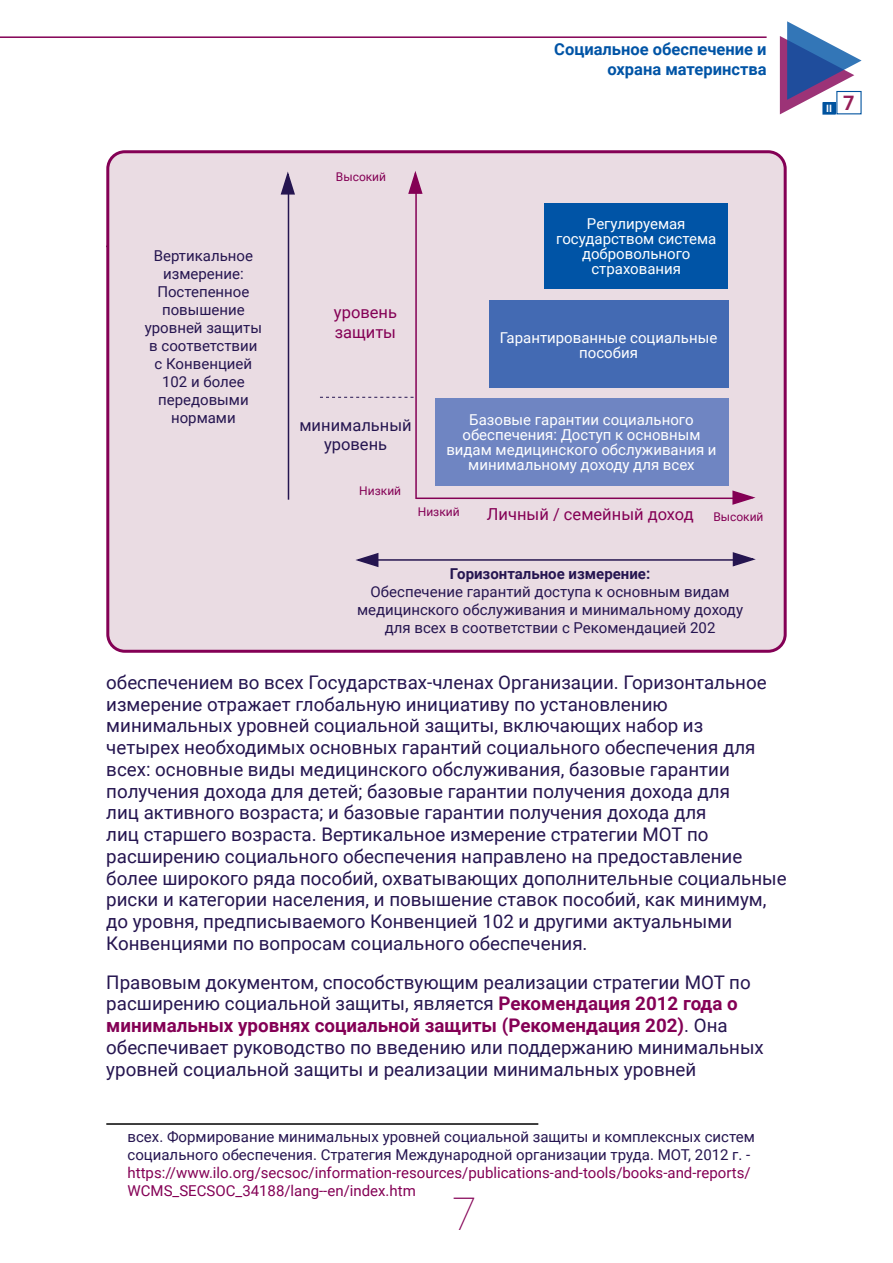
<style>
.page{position:relative;width:893px;height:1263px;background:#fff}
.page>*{position:absolute;margin:0;border:0;box-sizing:border-box;transform-origin:0 0}
.t1{font:100 45px "Roboto";color:#840055}
.t2{font:18.75px/21.8px "Roboto";color:#251550}
.t3{font:700 16.5px/19.8px "Roboto";color:#0054a6;text-align:right}
.t4{font:16.5px/19.8px "Roboto";color:#840055}
.t5{font:16.5px/19.8px "Roboto";color:#251550;text-align:center}
.t6{font:15px/18px "Roboto";color:#251550;text-align:center}
.t7{font:15px/15px "Roboto";color:#fff;text-align:center}
.t8{font:15px/18px "Roboto";color:#840055}
.t9{font:700 15px "Roboto";color:#251550}
.t10{font:12px "Roboto";color:#840055}
.t11{font:700 10.2px "Roboto";color:#fff}
.s1{font-weight:700;color:#840055}
</style>
<div class="page">
<svg style="left:780px;top:21px;width:82px;height:93px"></svg>
<hr style="left:0;top:36px;width:767px;height:2px;background:#840055">
<div style="left:823px;top:103px;width:12px;height:11px;background:#00539f"></div>
<div style="left:823px;top:102px;width:12px;height:12px;border:1px solid #00539f"></div>
<div style="left:837px;top:91px;width:24px;height:23px;background:#fff"></div>
<div style="left:108px;top:152px;width:677px;height:499px;background:#eadce3;border-radius:17px"></div>
<div style="left:106px;top:150px;width:681px;height:503px;border:3px solid #840055;border-radius:17px"></div>
<div style="left:544px;top:203px;width:184px;height:86px;background:#0054a6"></div>
<div style="left:489px;top:301px;width:239px;height:87px;background:#436ab3"></div>
<div style="left:435px;top:399px;width:293px;height:87px;background:#6f85c2"></div>
<hr style="left:416px;top:497px;width:317px;height:2px;background:#840055">
<svg style="left:732px;top:490px;width:23px;height:15px"></svg>
<hr style="left:415px;top:184px;width:2px;height:315px;background:#840055">
<svg style="left:408px;top:171px;width:15px;height:24px"></svg>
<svg style="left:320px;top:397px;width:94px;height:1px"></svg>
<hr style="left:288px;top:185px;width:1px;height:315px;background:#251550">
<svg style="left:280px;top:172px;width:15px;height:23px"></svg>
<hr style="left:371px;top:559px;width:363px;height:2px;background:#251550">
<svg style="left:732px;top:552px;width:23px;height:15px"></svg>
<svg style="left:356px;top:553px;width:23px;height:14px"></svg>
<hr style="left:106px;top:1123px;width:432px;height:2px;background:#000">
<p class="t6" style="left:145px;top:246px;width:119px">Вертикальное измерение:<br>Постепенное повышение уровней защиты в соответствии с Конвенцией<br>102 и более передовыми нормами</p>
<p class="t3" style="left:554px;top:39px;width:214px">Социальное обеспечение и охрана материнства</p>
<p class="t10" style="left:336px;top:168px;width:52px">Высокий</p>
<p class="t4" style="left:334px;top:301px;width:65px">уровень защиты</p>
<p class="t7" style="left:556px;top:216px;width:162px">Регулируемая государством система добровольного страхования</p>
<p class="t7" style="left:500px;top:329px;width:219px">Гарантированные социальные пособия</p>
<p class="t5" style="left:299px;top:414px;width:114px">минимальный уровень</p>
<p class="t10" style="left:359px;top:482px;width:43px">Низкий</p>
<p class="t7" style="left:446px;top:412px;width:272px">Базовые гарантии социального обеспечения: Доступ к основным видам медицинского обслуживания и минимальному доходу для всех</p>
<p class="t10" style="left:418px;top:504px;width:43px">Низкий</p>
<p class="t10" style="left:713px;top:508px;width:52px">Высокий</p>
<p class="t4" style="left:487px;top:503px;width:208px">Личный / семейный доход</p>
<p class="t9" style="left:450px;top:563px;width:202px">Горизонтальное измерение:</p>
<p class="t6" style="left:357px;top:582px;width:387px">Обеспечение гарантий доступа к основным видам медицинского обслуживания и минимальному доходу для всех в соответствии с Рекомендацией 202</p>
<p class="t2" style="left:106px;top:670px;width:682px">обеспечением во всех Государствах-членах Организации. Горизонтальное измерение отражает глобальную инициативу по установлению минимальных уровней социальной защиты, включающих набор из<br>четырех необходимых основных гарантий социального обеспечения для всех: основные виды медицинского обслуживания, базовые гарантии получения дохода для детей; базовые гарантии получения дохода для<br>лиц активного возраста; и базовые гарантии получения дохода для<br>лиц старшего возраста. Вертикальное измерение стратегии МОТ по расширению социального обеспечения направлено на предоставление более широкого ряда пособий, охватывающих дополнительные социальные риски и категории населения, и повышение ставок пособий, как минимум, до уровня, предписываемого Конвенцией 102 и другими актуальными Конвенциями по вопросам социального обеспечения.</p>
<p class="t2" style="left:106px;top:970px;width:659px">Правовым документом, способствующим реализации стратегии МОТ по расширению социальной защиты, является <span class="s1">Рекомендация 2012 года о минимальных уровнях социальной защиты (Рекомендация 202)</span>. Она обеспечивает руководство по введению или поддержанию минимальных уровней социальной защиты и реализации минимальных уровней</p>
<p class="t6" style="left:128px;top:1127px;width:629px;text-align:left">всех. Формирование минимальных уровней социальной защиты и комплексных систем социального обеспечения. Стратегия Международной организации труда. МОТ, 2012 г. -</p>
<p class="t8" style="left:128px;top:1163px;width:625px">https://www.ilo.org/secsoc/information-resources/publications-and-tools/books-and-reports/<br>WCMS_SECSOC_34188/lang--en/index.htm</p>
<h1 class="t1" style="left:452px;top:1182px;width:26px">7</h1>
<p class="t11" style="left:826px;top:101px;width:30px">II <sup>7</sup></p>
</div>
